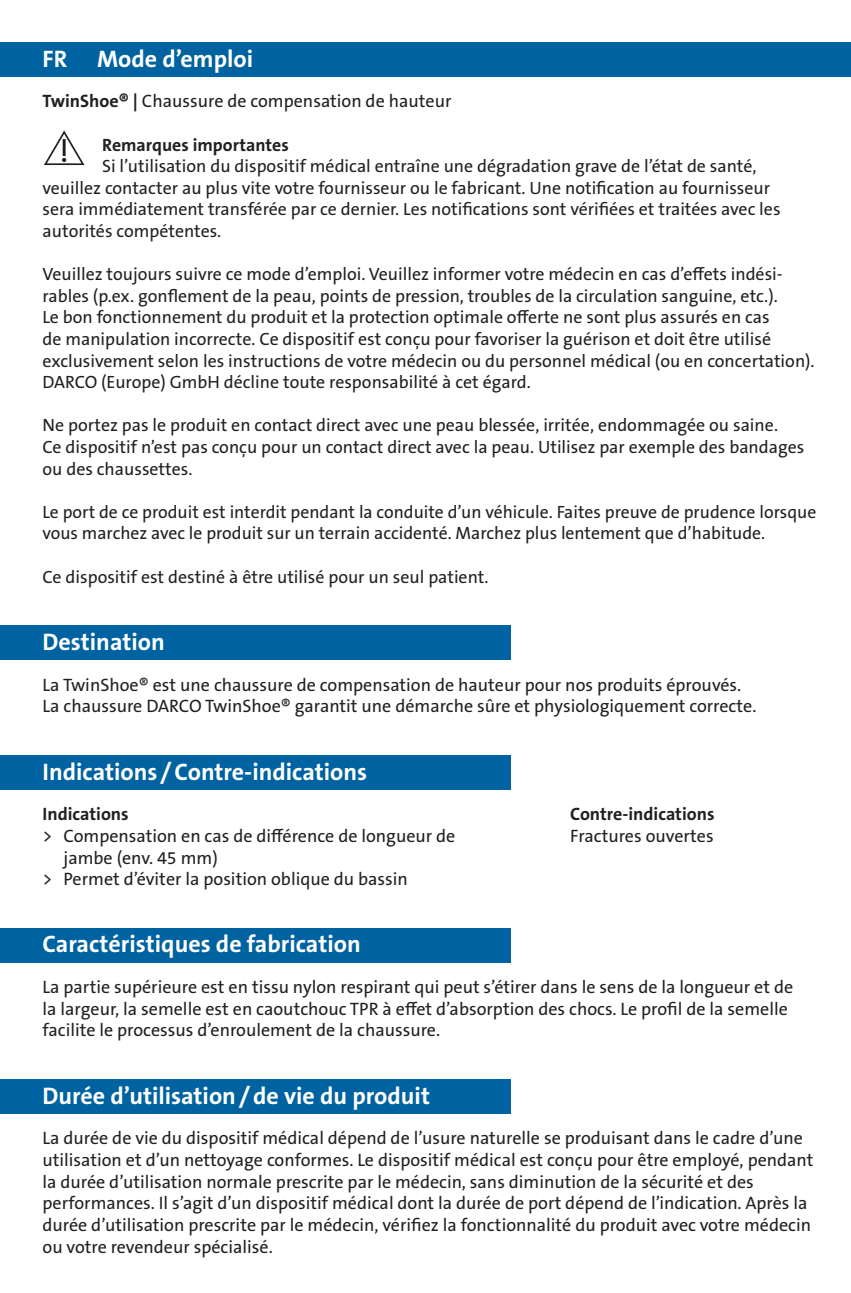
<style>
.page{position:relative;width:851px;height:1293px;background:#fff}
.page>*{position:absolute;margin:0;border:0;box-sizing:border-box;transform-origin:0 0}
.t1{font:700 24px "The Sans B Plus W7";color:#fff}
.t2{font:18px/21.6px "The Sans B Plus W5 Plain";color:#231f20}
.t3{font:700 18px "The Sans B Plus W7";color:#231f20}
.t4{font:17.7px/21.6px "The Sans B Plus W5 Plain";color:#231f20}
.t5{font:700 17.7px "The Sans B Plus W7";color:#231f20}
.s1{font-family:"The Sans B Plus W7";font-weight:700}
</style>
<div class="page">
<div style="left:0;top:43px;width:850px;height:34px;background:#0063a1"></div>
<div style="left:0;top:1079px;width:510px;height:34px;background:#0063a1"></div>
<div style="left:0;top:755px;width:510px;height:34px;background:#0063a1"></div>
<div style="left:0;top:928px;width:510px;height:34px;background:#0063a1"></div>
<div style="left:0;top:626px;width:510px;height:34px;background:#0063a1"></div>
<svg style="left:44px;top:131px;width:40px;height:34px"></svg>
<h1 class="t1" style="left:43px;top:43px;width:212px">FR Mode d’emploi</h1>
<p class="t2" style="left:43px;top:91px;width:410px"><span class="s1">TwinShoe® |</span> Chaussure de compensation de hauteur</p>
<p class="t5" style="left:102px;top:133px;width:188px">Remarques importantes</p>
<p class="t4" style="left:43px;top:155px;width:739px;text-indent:60px">Si l’utilisation du dispositif médical entraîne une dégradation grave de l’état de santé, veuillez contacter au plus vite votre fournisseur ou le fabricant. Une notification au fournisseur sera immédiatement transférée par ce dernier. Les notifications sont vérifiées et traitées avec les autorités compétentes.</p>
<p class="t4" style="left:43px;top:263px;width:773px">Veuillez toujours suivre ce mode d’emploi. Veuillez informer votre médecin en cas d’effets indési&shy;rables (p.ex. gonflement de la peau, points de pression, troubles de la circulation sanguine, etc.).<br>Le bon fonctionnement du produit et la protection optimale offerte ne sont plus assurés en cas<br>de manipulation incorrecte. Ce dispositif est conçu pour favoriser la guérison et doit être utilisé exclusivement selon les instructions de votre médecin ou du personnel médical (ou en concertation).<br>DARCO (Europe) GmbH décline toute responsabilité à cet égard.</p>
<p class="t4" style="left:43px;top:415px;width:763px">Ne portez pas le produit en contact direct avec une peau blessée, irritée, endommagée ou saine.<br>Ce dispositif n’est pas conçu pour un contact direct avec la peau. Utilisez par exemple des bandages ou des chaussettes.</p>
<p class="t4" style="left:43px;top:501px;width:775px">Le port de ce produit est interdit pendant la conduite d’un véhicule. Faites preuve de prudence lorsque vous marchez avec le produit sur un terrain accidenté. Marchez plus lentement que d’habitude.</p>
<p class="t4" style="left:43px;top:566px;width:447px">Ce dispositif est destiné à être utilisé pour un seul patient.</p>
<h1 class="t1" style="left:43px;top:626px;width:124px">Destination</h1>
<p class="t2" style="left:43px;top:674px;width:715px">La TwinShoe® est une chaussure de compensation de hauteur pour nos produits éprouvés.<br>La chaussure DARCO TwinShoe® garantit une démarche sûre et physiologiquement correcte.</p>
<h1 class="t1" style="left:43px;top:756px;width:326px">Indications /Contre-indications</h1>
<p class="t3" style="left:43px;top:802px;width:88px">Indications</p>
<p class="t2" style="left:43px;top:825px;width:414px">&gt; Compensation en cas de différence de longueur de</p>
<p class="t2" style="left:64px;top:847px;width:156px">jambe (env. 45 mm)</p>
<p class="t2" style="left:43px;top:868px;width:367px">&gt; Permet d’éviter la position oblique du bassin</p>
<h1 class="t1" style="left:43px;top:929px;width:319px">Caractéristiques de fabrication</h1>
<p class="t3" style="left:570px;top:802px;width:146px">Contre-indications</p>
<p class="t2" style="left:570px;top:825px;width:145px">Fractures ouvertes</p>
<p class="t2" style="left:43px;top:976px;width:752px">La partie supérieure est en tissu nylon respirant qui peut s’étirer dans le sens de la longueur et de la largeur, la semelle est en caoutchouc TPR à effet d’absorption des chocs. Le profil de la semelle facilite le processus d’enroulement de la chaussure.</p>
<h1 class="t1" style="left:43px;top:1080px;width:389px">Durée d’utilisation/de vie du produit</h1>
<p class="t2" style="left:43px;top:1127px;width:772px">La durée de vie du dispositif médical dépend de l’usure naturelle se produisant dans le cadre d’une utilisation et d’un nettoyage conformes. Le dispositif médical est conçu pour être employé, pendant la durée d’utilisation normale prescrite par le médecin, sans diminution de la sécurité et des performances. Il s’agit d’un dispositif médical dont la durée de port dépend de l’indication. Après la durée d’utilisation prescrite par le médecin, vérifiez la fonctionnalité du produit avec votre médecin ou votre revendeur spécialisé.</p>
</div>
